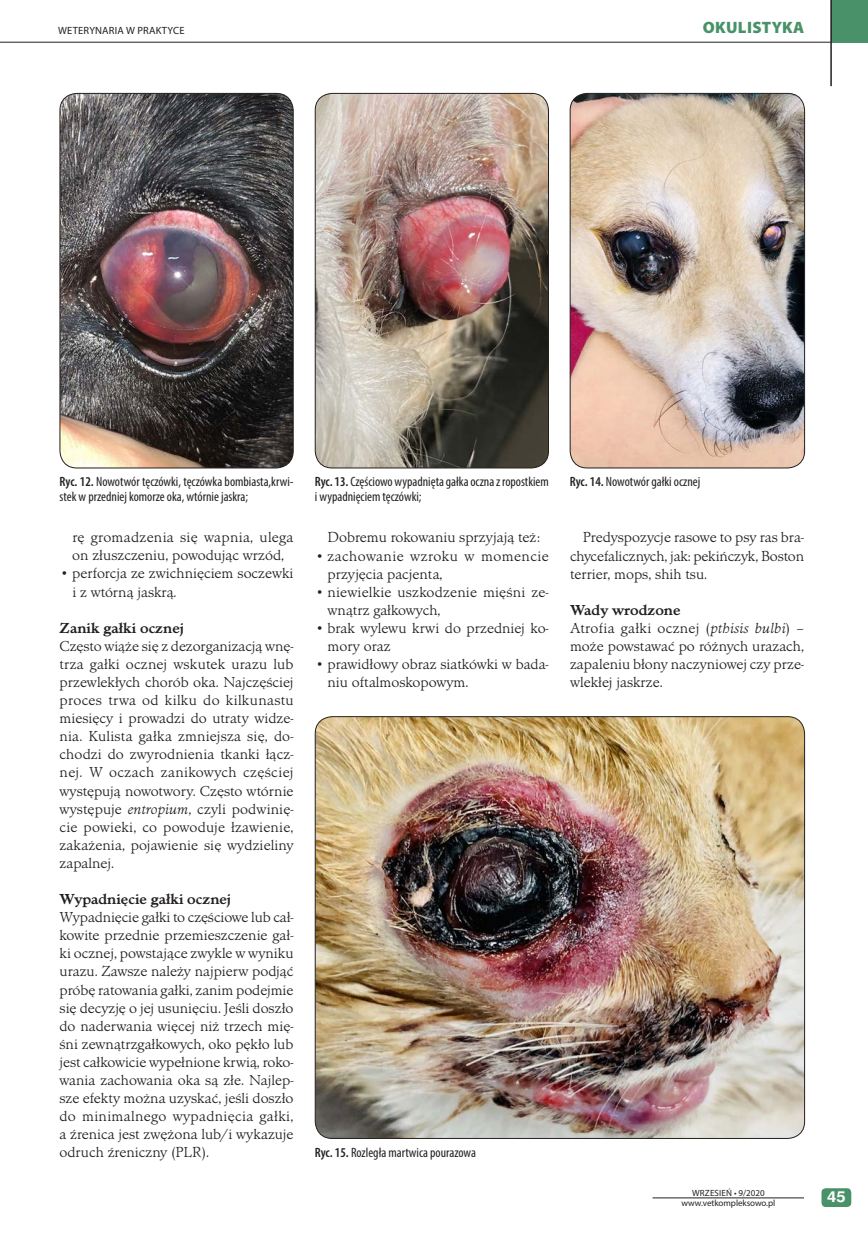
<style>
.page{position:relative;width:868px;height:1234px;background:#fff}
.page>*{position:absolute;margin:0;border:0;box-sizing:border-box;transform-origin:0 0}
.t1{font:900 16.5px "Myriad Pro";letter-spacing:.02em;color:#499269}
.t2{font:300 15px/18.1px "Minister TCE";color:#231f20}
.t3{font:300 15px/18.1px "Minister TCE";letter-spacing:.025em;color:#231f20}
.t4{font:700 15px "Minister TCE";color:#231f20}
.t5{font:700 15px "Nimbus San LCE";color:#fff;scale:1.1 1}
.t6{font:condensed 13.5px/15.6px "Myriad Pro";color:#231f20}
.t7{font:10.5px "Myriad Pro";letter-spacing:.02em;color:#231f20}
.t8{font:9px "Myriad Pro";letter-spacing:-.005em;color:#231f20}
.t9{font:9px "Myriad Pro";letter-spacing:.02em;color:#231f20}
.s1{font-weight:600}
.s2{font-style:italic}
.s3{font-weight:700}
</style>
<div class="page">
<div style="left:831px;top:0;width:36px;height:42px;background:#499269"></div>
<hr style="left:830px;top:0;width:1px;height:86px;background:#231f20">
<hr style="left:0;top:42px;width:830px;height:1px;background:#231f20">
<div style="left:821px;top:1187px;width:30px;height:19px;background:#499269;border-radius:4px"></div>
<hr style="left:652px;top:1197px;width:151px;height:1px;background:#231f20">
<img style="left:60px;top:93px;width:233px;height:375px">
<div style="left:60px;top:93px;width:233px;height:375px;border:1px solid #231f20;border-radius:17px"></div>
<img style="left:315px;top:93px;width:233px;height:375px">
<div style="left:315px;top:93px;width:234px;height:375px;border:1px solid #231f20;border-radius:17px"></div>
<img style="left:315px;top:716px;width:489px;height:422px">
<img style="left:571px;top:93px;width:233px;height:375px">
<div style="left:569px;top:93px;width:235px;height:375px;border:1px solid #231f20;border-radius:17px"></div>
<p class="t7" style="left:58px;top:24px;width:128px">WETERYNARIA W PRAKTYCE</p>
<p class="t1" style="left:702px;top:17px;width:103px">OKULISTYKA</p>
<p class="t6" style="left:60px;top:473px;width:235px"><span class="s1">Ryc. 12.</span> Nowotwór tęczówki, tęczówka bombiasta,krwi&shy;stek w przedniej komorze oka, wtórnie jaskra;</p>
<p class="t6" style="left:315px;top:473px;width:235px"><span class="s1">Ryc. 13.</span> Częściowo wypadnięta gałka oczna z ropostkiem i wypadnięciem tęczówki;</p>
<p class="t6" style="left:569px;top:473px;width:132px"><span class="s1">Ryc. 14.</span> Nowotwór gałki ocznej</p>
<p class="t2" style="left:72px;top:528px;width:223px">rę gromadzenia się wapnia, ulega on złuszczeniu, powodując wrzód,</p>
<p class="t2" style="left:72px;top:564px;width:223px;text-indent:-13px">• perforcja ze zwichnięciem soczewki i z wtórną jaskrą.</p>
<p class="t4" style="left:60px;top:619px;width:126px">Zanik gałki ocznej</p>
<p class="t2" style="left:60px;top:637px;width:235px;text-align:justify">Często wiąże się z dezorganizacją wnę&shy;trza gałki ocznej wskutek urazu lub przewlekłych chorób oka. Najczęściej proces trwa od kilku do kilkunastu miesięcy i prowadzi do utraty widze&shy;nia. Kulista gałka zmniejsza się, do&shy;chodzi do zwyrodnienia tkanki łącz&shy;nej. W oczach zanikowych częściej występują nowotwory. Często wtórnie występuje <span class="s2">entropium</span>, czyli podwinię&shy;cie powieki, co powoduje łzawienie, zakażenia, pojawienie się wydzieliny zapalnej.</p>
<p class="t4" style="left:60px;top:890px;width:173px">Wypadnięcie gałki ocznej</p>
<p class="t2" style="left:59px;top:908px;width:235px;text-align:justify">Wypadnięcie gałki to częściowe lub cał&shy;kowite przednie przemieszczenie gał&shy;ki ocznej, powstające zwykle w wyniku urazu. Zawsze należy najpierw podjąć próbę ratowania gałki, zanim podejmie się decyzję o jej usunięciu. Jeśli doszło do naderwania więcej niż trzech mię&shy;śni zewnątrzgałkowych, oko pękło lub jest całkowicie wypełnione krwią, roko&shy;wania zachowania oka są złe. Najlep&shy;sze efekty można uzyskać, jeśli doszło do minimalnego wypadnięcia gałki, a źrenica jest zwężona lub/i wykazuje odruch źreniczny (PLR).</p>
<p class="t2" style="left:327px;top:528px;width:214px">Dobremu rokowaniu sprzyjają też:</p>
<p class="t3" style="left:327px;top:546px;width:223px;text-indent:-13px">• zachowanie wzroku w momencie przyjęcia pacjenta,</p>
<p class="t2" style="left:327px;top:583px;width:223px;text-indent:-13px">• niewielkie uszkodzenie mięśni ze&shy;wnątrz gałkowych,</p>
<p class="t2" style="left:327px;top:619px;width:223px;text-indent:-13px">• brak wylewu krwi do przedniej ko&shy;mory oraz</p>
<p class="t2" style="left:327px;top:655px;width:223px;text-indent:-13px">• prawidłowy obraz siatkówki w bada&shy;niu oftalmoskopowym.</p>
<p class="t2" style="left:570px;top:528px;width:235px;text-align:justify;text-indent:13px">Predyspozycje rasowe to psy ras bra&shy;chycefalicznych, jak: pekińczyk, Boston terrier, mops, shih tsu.</p>
<p class="t2" style="left:570px;top:601px;width:235px"><span class="s3">Wady wrodzone<br></span>Atrofia gałki ocznej (<span class="s2">pthisis bulbi</span>) – może powstawać po różnych urazach, zapaleniu błony naczyniowej czy prze&shy;wlekłej jaskrze.</p>
<p class="t6" style="left:315px;top:1144px;width:162px"><span class="s1">Ryc. 15.</span> Rozległa martwica pourazowa</p>
<p class="t9" style="left:692px;top:1186px;width:74px">WRZESIEŃ • 9/2020</p>
<p class="t8" style="left:681px;top:1197px;width:95px">www.vetkompleksowo.pl</p>
<p class="t5" style="left:827px;top:1187px;width:18px">45</p>
</div>
